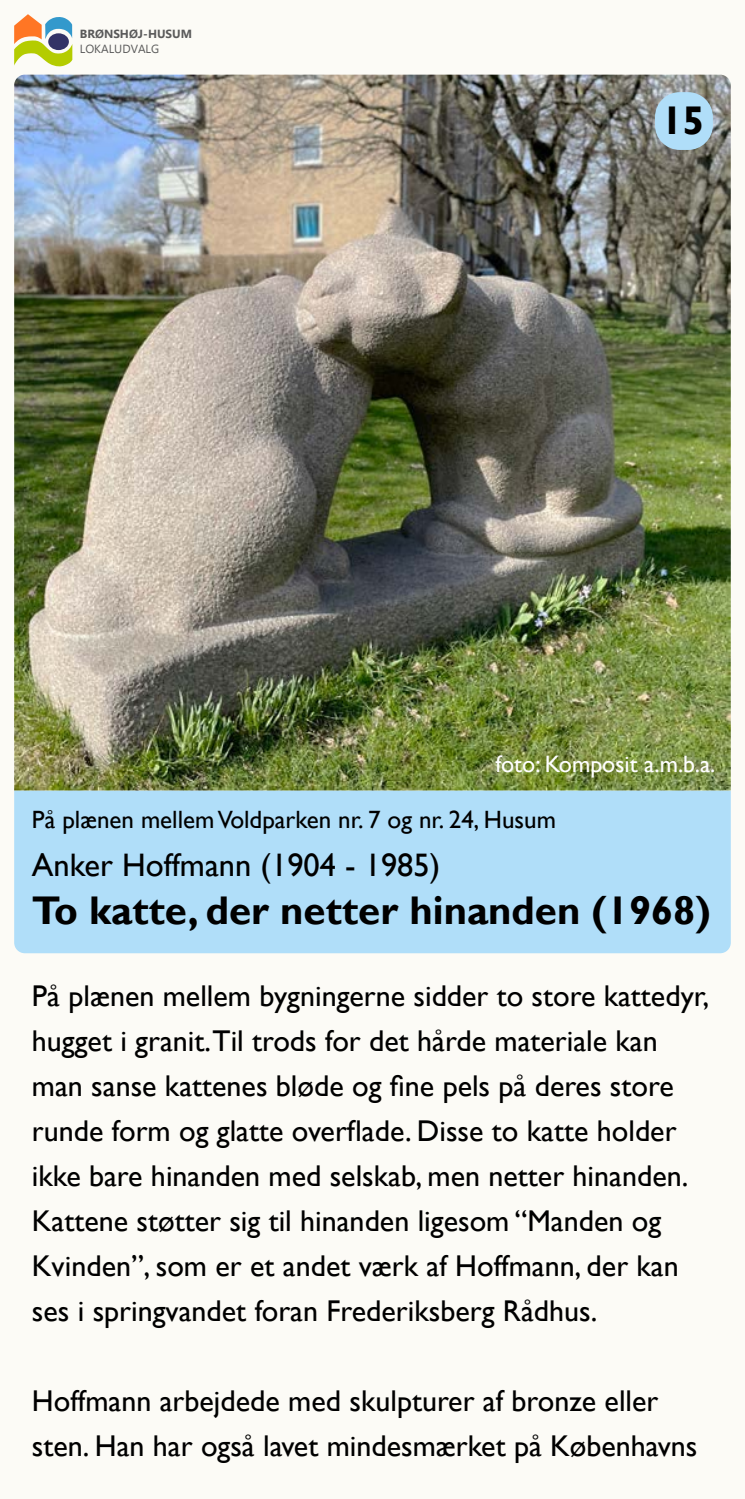
<style>
.page{position:relative;width:745px;height:1499px;background:#fff}
.page>*{position:absolute;margin:0;border:0;box-sizing:border-box;transform-origin:0 0}
.t1{font:700 40px "Gill Sans";color:#000}
.t2{font:32.5px "Gill Sans";color:#000}
.t3{font:30px/45px "Gill Sans";color:#000}
.t4{font:25px "Gill Sans";color:#000}
.t5{font:23.75px "Gill Sans";color:#fff}
.t6{font:700 11.75px "Myanmar Text";color:#5a5a5a}
.t7{font:11.75px "Myanmar Text";color:#5a5a5a}
</style>
<div class="page">
<div style="left:0;top:0;width:744px;height:1499px;background:#fcfbf6"></div>
<svg style="left:14px;top:14px;width:58px;height:53px"></svg>
<div style="left:14px;top:790px;width:716px;height:163px;background:#b0def9"></div>
<img style="left:14px;top:75px;width:716px;height:715px">
<div style="left:654px;top:92px;width:58px;height:58px;background:#b0def9;border-radius:25px"></div>
<p class="t6" style="left:80px;top:27px;width:114px">BRØNSHØJ-HUSUM</p>
<p class="t7" style="left:80px;top:42px;width:81px">LOKALUDVALG</p>
<h1 class="t1" style="left:660px;top:97px;width:45px">15</h1>
<p class="t5" style="left:495px;top:751px;width:221px">foto: Komposit a.m.b.a.</p>
<p class="t4" style="left:32px;top:805px;width:525px">På plænen mellem Voldparken nr. 7 og nr. 24, Husum</p>
<p class="t2" style="left:32px;top:846px;width:409px">Anker Hoffmann (1904 - 1985)</p>
<h1 class="t1" style="left:32px;top:886px;width:680px">To katte, der netter hinanden (1968)</h1>
<p class="t3" style="left:32px;top:974px;width:678px">På plænen mellem bygningerne sidder to store kattedyr, hugget i granit.Til trods for det hårde materiale kan man sanse kattenes bløde og fine pels på deres store runde form og glatte overflade. Disse to katte holder ikke bare hinanden med selskab, men netter hinanden.<br>Kattene støtter sig til hinanden ligesom “Manden og Kvinden”, som er et andet værk af Hoffmann, der kan ses i springvandet foran Frederiksberg Rådhus.</p>
<p class="t3" style="left:32px;top:1379px;width:666px">Hoffmann arbejdede med skulpturer af bronze eller sten. Han har også lavet mindesmærket på Københavns</p>
</div>
